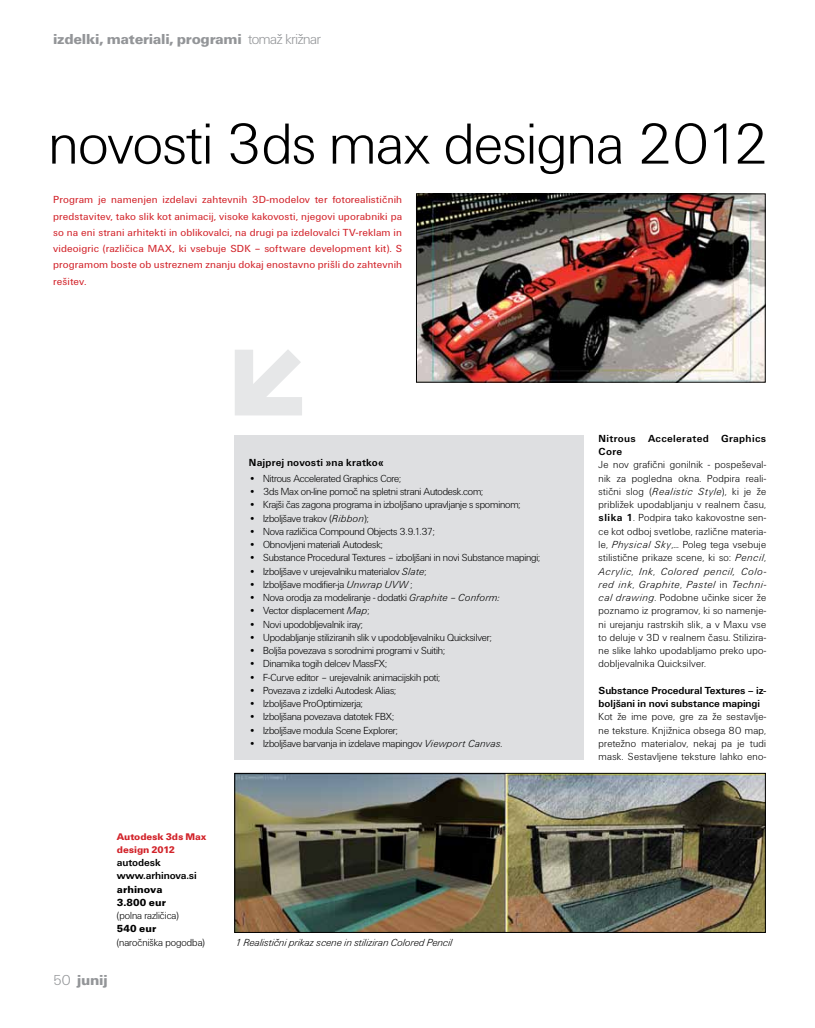
<style>
.page{position:relative;width:815px;height:1028px;background:#fff}
.page>*{position:absolute;margin:0;border:0;box-sizing:border-box;transform-origin:0 0}
.t1{font:60px "Unitus DEE Ligh";color:#000}
.t2{font:15px "Unitus TEE Blac";letter-spacing:-.015em;color:#939598}
.t3{font:10.62px/13.2px "Unitus DEE Ligh";letter-spacing:-.01em;color:#000;text-align:justify}
.t4{font:10.62px/16.2px "Unitus TEE";letter-spacing:.01em;color:#d2232a;text-align:justify}
.t5{font:700 10.62px/13.2px "Unitus TEE";letter-spacing:-.01em;color:#000}
.t6{font:10.62px/13.2px "Unitus DEE Ligh Ital";letter-spacing:.045em;color:#000}
.t7{font:10.62px "Unitus DEE Ligh Ital";letter-spacing:-.01em;color:#000}
.t8{font:700 10.62px/13.2px "Unitus TEE";letter-spacing:.03em;color:#000}
.t9{font:700 10.62px "Unitus TEE";letter-spacing:.015em;color:#000}
.t10{font:10.62px/13.2px "Unitus TEE Blac";letter-spacing:.005em;color:#000}
.t11{font:10px/13.2px "Unitus TEE Blac";letter-spacing:-.005em;color:#d2232a}
.s1{font-family:"Unitus DEE Ligh"}
.s2{font-family:"Unitus DEE Ligh Ital"}
.s3{font-family:"Unitus TEE";font-weight:700}
</style>
<div class="page">
<div style="left:235px;top:435px;width:349px;height:325px;background:#dedfe1"></div>
<svg style="left:235px;top:350px;width:67px;height:65px"></svg>
<img style="left:418px;top:196px;width:345px;height:184px">
<div style="left:416px;top:194px;width:349px;height:188px;border:1px solid #000"></div>
<img style="left:237px;top:775px;width:526px;height:155px">
<div style="left:235px;top:773px;width:530px;height:159px;border:1px solid #000"></div>
<h2 class="t2" style="left:53px;top:31px;width:269px">izdelki, materiali, programi <span class="s1">tomaž križnar</span></h2>
<h1 class="t1" style="left:49px;top:111px;width:722px">novosti 3ds max designa 2012</h1>
<p class="t4" style="left:53px;top:192px;width:351px">Program je namenjen izdelavi zahtevnih 3D-modelov ter fotorealističnih predstavitev, tako slik kot animacij, visoke kakovosti, njegovi uporabniki pa so na eni strani arhitekti in oblikovalci, na drugi pa izdelovalci TV-reklam in videoigric (različica MAX, ki vsebuje SDK – software development kit). S programom boste ob ustreznem znanju dokaj enostavno prišli do zahtevnih rešitev.</p>
<p class="t9" style="left:249px;top:456px;width:136px">Najprej novosti »na kratko«</p>
<p class="t3" style="left:249px;top:472px;width:154px">• Nitrous Accelerated Graphics Core;</p>
<p class="t3" style="left:249px;top:485px;width:236px">• 3ds Max on-line pomoč na spletni strani Autodesk.com;</p>
<p class="t3" style="left:249px;top:498px;width:273px">• Krajši čas zagona programa in izboljšano upravljanje s spominom;</p>
<p class="t3" style="left:249px;top:511px;width:121px">• Izboljšave trakov (<span class="s2">Ribbon</span>);</p>
<p class="t3" style="left:249px;top:525px;width:187px">• Nova različica Compound Objects 3.9.1.37;</p>
<p class="t3" style="left:249px;top:538px;width:135px">• Obnovljeni materiali Autodesk;</p>
<p class="t3" style="left:249px;top:551px;width:293px">• Substance Procedural Textures – izboljšani in novi Substance mapingi;</p>
<p class="t3" style="left:249px;top:564px;width:179px">• Izboljšave v urejevalniku materialov <span class="s2">Slate</span>;</p>
<p class="t3" style="left:249px;top:578px;width:165px">• Izboljšave modifier-ja <span class="s2">Unwrap UVW</span> ;</p>
<p class="t3" style="left:249px;top:591px;width:252px">• Nova orodja za modeliranje - dodatki <span class="s2">Graphite – Conform:</span></p>
<p class="t3" style="left:249px;top:604px;width:122px">• Vector displacement <span class="s2">Map</span>;</p>
<p class="t3" style="left:249px;top:617px;width:115px">• Novi upodobljevalnik iray;</p>
<p class="t3" style="left:249px;top:631px;width:244px">• Upodabljanje stiliziranih slik v upodobljevalniku Quicksilver;</p>
<p class="t3" style="left:249px;top:644px;width:197px">• Boljša povezava s sorodnimi programi v Suitih;</p>
<p class="t3" style="left:249px;top:657px;width:139px">• Dinamika togih delcev MassFX;</p>
<p class="t3" style="left:249px;top:670px;width:193px">• F-Curve editor – urejevalnik animacijskih poti;</p>
<p class="t3" style="left:249px;top:684px;width:148px">• Povezava z izdelki Autodesk Alias;</p>
<p class="t3" style="left:249px;top:697px;width:115px">• Izboljšave ProOptimizerja;</p>
<p class="t3" style="left:249px;top:710px;width:146px">• Izboljšana povezava datotek FBX;</p>
<p class="t3" style="left:249px;top:723px;width:150px">• Izboljšave modula Scene Explorer;</p>
<p class="t3" style="left:249px;top:737px;width:255px">• Izboljšave barvanja in izdelave mapingov <span class="s2">Viewport Canvas</span>.</p>
<p class="t11" style="left:117px;top:829px;width:91px">Autodesk 3ds Max design 2012</p>
<p class="t5" style="left:117px;top:856px;width:81px">autodesk www.arhinova.si</p>
<p class="t10" style="left:117px;top:882px;width:50px">arhinova<br>3.800 eur</p>
<p class="t3" style="left:117px;top:909px;width:63px">(polna različica)</p>
<p class="t10" style="left:117px;top:922px;width:41px">540 eur</p>
<p class="t3" style="left:117px;top:935px;width:89px">(naročniška pogodba)</p>
<h2 class="t2" style="left:53px;top:972px;width:56px"><span class="s1">50</span> junij</h2>
<p class="t7" style="left:235px;top:936px;width:219px">1 Realistični prikaz scene in stiliziran Colored Pencil</p>
<p class="t8" style="left:599px;top:432px;width:169px">Nitrous Accelerated Graphics<br>Core</p>
<p class="t3" style="left:599px;top:458px;width:169px">Je nov grafični gonilnik - pospeševal&shy;nik za pogledna okna. Podpira reali&shy;stični slog (<span class="s2">Realistic Style</span>), ki je že približek upodabljanju v realnem času, <span class="s3">slika 1</span>. Podpira tako kakovostne sen&shy;ce kot odboj svetlobe, različne materia&shy;le, <span class="s2">Physical Sky</span>,… Poleg tega vsebuje stilistične prikaze scene, ki so: <span class="s2">Pencil</span>,</p>
<p class="t6" style="left:599px;top:564px;width:169px">Acrylic<span class="s1">,</span> Ink<span class="s1">,</span> Colored pencil, Colo&shy;red ink<span class="s1">,</span> Graphite<span class="s1">,</span> Pastel <span class="s1">in</span> Techni-</p>
<p class="t3" style="left:599px;top:591px;width:169px"><span class="s2">cal drawing</span>. Podobne učinke sicer že poznamo iz programov, ki so namenje&shy;ni urejanju rastrskih slik, a v Maxu vse to deluje v 3D v realnem času. Stilizira&shy;ne slike lahko upodabljamo preko upo&shy;dobljevalnika Quicksilver.</p>
<p class="t5" style="left:599px;top:683px;width:169px">Substance Procedural Textures – iz&shy;boljšani in novi substance mapingi</p>
<p class="t3" style="left:599px;top:710px;width:169px">Kot že ime pove, gre za že sestavlje&shy;ne teksture. Knjižnica obsega 80 map, pretežno materialov, nekaj pa je tudi mask. Sestavljene teksture lahko eno-</p>
</div>
